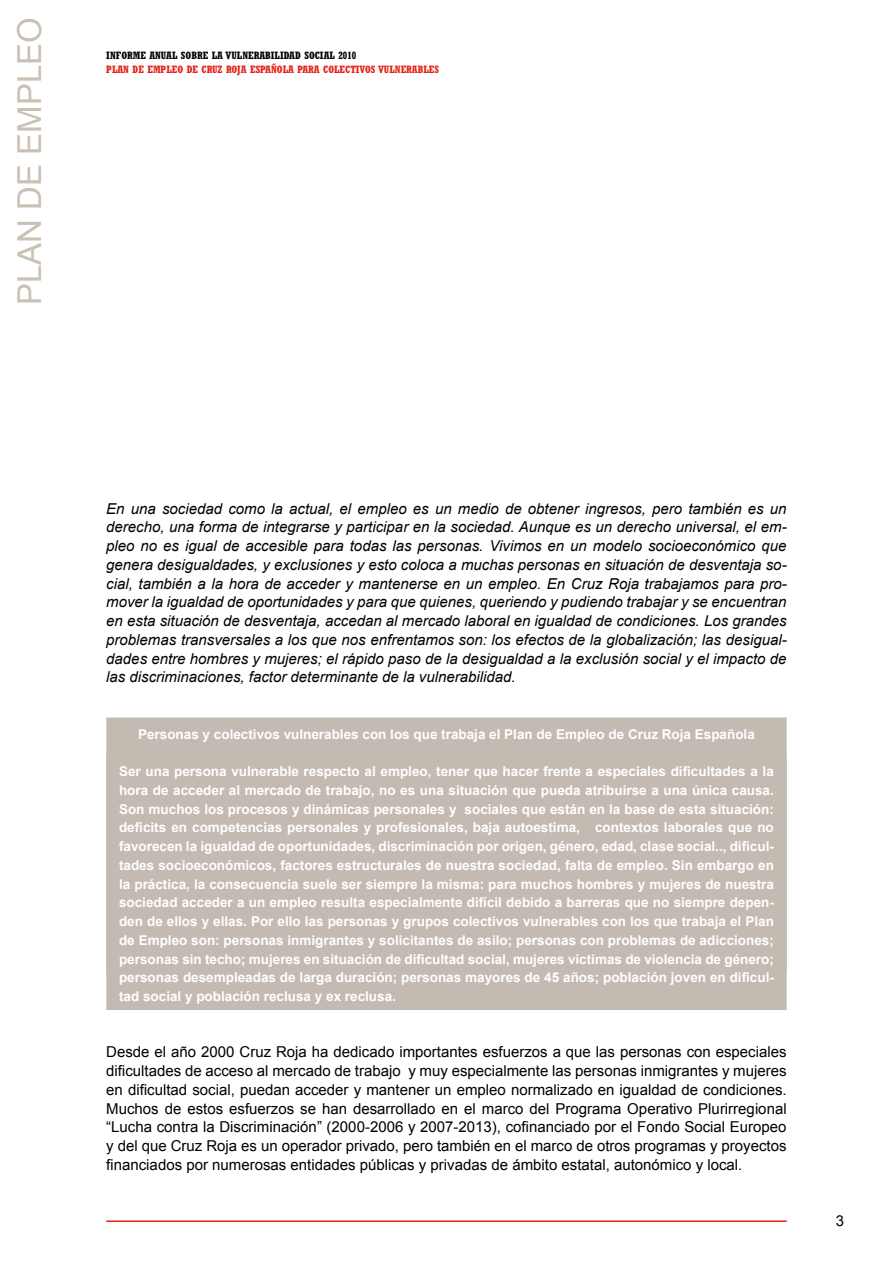
<style>
.page{position:relative;width:893px;height:1263px;background:#fff}
.page>*{position:absolute;margin:0;border:0;box-sizing:border-box;transform-origin:0 0}
.t1{font:33px "Arial";color:#cac0b4}
.t2{font:italic 15px/18.8px "Arial";color:#000;text-align:justify}
.t3{font:15px/18.8px "Arial";color:#000;text-align:justify}
.texto_recuadro_WG6{font:700 13.5px/18.8px "Arial";color:#fff;text-align:justify}
.t4{font:700 condensed 10.5px "Rockwell";color:#e32119}
.t5{font:700 condensed 10.5px "Rockwell";color:#000}
</style>
<div class="page">
<hr style="left:106px;top:1220px;width:681px;height:2px;background:#e32119">
<div style="left:106px;top:717px;width:681px;height:255px;background:#c3bbb2"></div>
<div style="left:106px;top:755px;width:681px;height:255px;background:#c3bbb2"></div>
<p class="t1" style="left:8px;top:305px;width:289px;rotate:-90deg">PLAN DE EMPLEO</p>
<p class="t5" style="left:106px;top:49px;width:252px">INFORME ANUAL SOBRE LA VULNERABILIDAD SOCIAL 2010</p>
<p class="t4" style="left:106px;top:63px;width:334px">PLAN DE EMPLEO DE CRUZ ROJA ESPAÑOLA PARA COLECTIVOS VULNERABLES</p>
<p class="t2" style="left:106px;top:499px;width:682px">En una sociedad como la actual, el empleo es un medio de obtener ingresos, pero también es un derecho, una forma de integrarse y participar en la sociedad. Aunque es un derecho universal, el em&shy;pleo no es igual de accesible para todas las personas. Vivimos en un modelo socioeconómico que genera desigualdades, y exclusiones y esto coloca a muchas personas en situación de desventaja so&shy;cial, también a la hora de acceder y mantenerse en un empleo. En Cruz Roja trabajamos para pro&shy;mover la igualdad de oportunidades y para que quienes, queriendo y pudiendo trabajar y se encuentran en esta situación de desventaja, accedan al mercado laboral en igualdad de condiciones. Los grandes problemas transversales a los que nos enfrentamos son: los efectos de la globalización; las desigual&shy;dades entre hombres y mujeres; el rápido paso de la desigualdad a la exclusión social y el impacto de las discriminaciones, factor determinante de la vulnerabilidad.</p>
<p class="texto_recuadro_WG6" style="left:138px;top:725px;width:618px">Personas y colectivos vulnerables con los que trabaja el Plan de Empleo de Cruz Roja Española</p>
<p class="texto_recuadro_WG6" style="left:119px;top:762px;width:656px">Ser una persona vulnerable respecto al empleo, tener que hacer frente a especiales dificultades a la hora de acceder al mercado de trabajo, no es una situación que pueda atribuirse a una única causa.<br>Son muchos los procesos y dinámicas personales y sociales que están en la base de esta situación: deficits en competencias personales y profesionales, baja autoestima, contextos laborales que no favorecen la igualdad de oportunidades, discriminación por origen, género, edad, clase social.., dificul&shy;tades socioeconómicos, factores estructurales de nuestra sociedad, falta de empleo. Sin embargo en la práctica, la consecuencia suele ser siempre la misma: para muchos hombres y mujeres de nuestra sociedad acceder a un empleo resulta especialmente difícil debido a barreras que no siempre depen&shy;den de ellos y ellas. Por ello las personas y grupos colectivos vulnerables con los que trabaja el Plan de Empleo son: personas inmigrantes y solicitantes de asilo; personas con problemas de adicciones; personas sin techo; mujeres en situación de dificultad social, mujeres víctimas de violencia de género; personas desempleadas de larga duración; personas mayores de 45 años; población joven en dificul&shy;tad social y población reclusa y ex reclusa.</p>
<p class="t3" style="left:106px;top:1043px;width:682px">Desde el año 2000 Cruz Roja ha dedicado importantes esfuerzos a que las personas con especiales dificultades de acceso al mercado de trabajo y muy especialmente las personas inmigrantes y mujeres en dificultad social, puedan acceder y mantener un empleo normalizado en igualdad de condiciones.<br>Muchos de estos esfuerzos se han desarrollado en el marco del Programa Operativo Plurirregional “Lucha contra la Discriminación” (2000-2006 y 2007-2013), cofinanciado por el Fondo Social Europeo y del que Cruz Roja es un operador privado, pero también en el marco de otros programas y proyectos financiados por numerosas entidades públicas y privadas de ámbito estatal, autonómico y local.</p>
<p class="t3" style="left:836px;top:1211px;width:10px">3</p>
</div>
